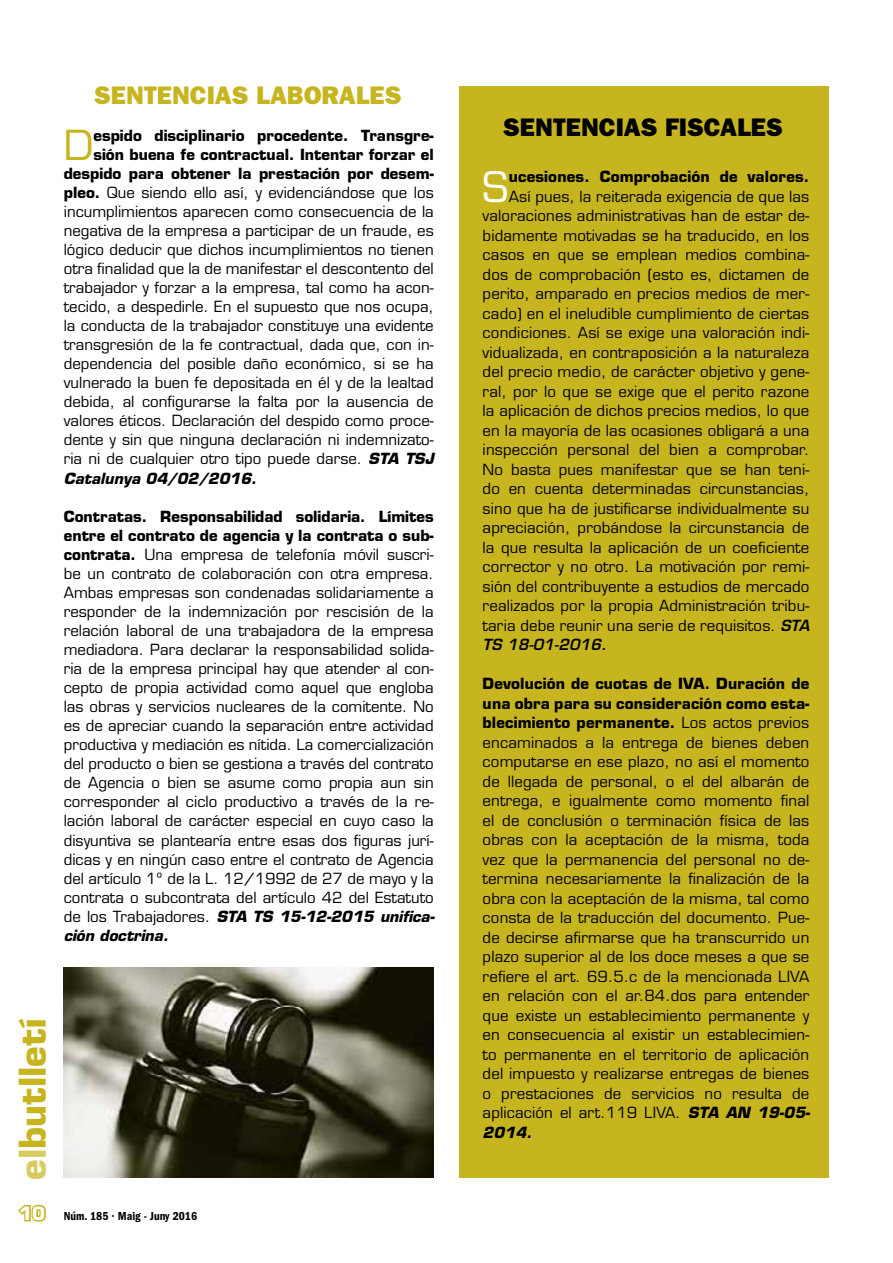
<style>
.page{position:relative;width:893px;height:1263px;background:#fff}
.page>*{position:absolute;margin:0;border:0;box-sizing:border-box;transform-origin:0 0}
.t1{font:40.95px "Eurostile";color:#fff}
.t2{font:40.35px "Eurostile";color:#c7b51f}
.t3{font:700 36px "Eurostile";color:#c7b51f}
.t4{font:800 25.5px "Franklin Gothic";color:#c7b51f}
.t5{font:800 25.5px "Franklin Gothic";color:#000}
.t6{font:700 18px "Eurostile";color:#fff}
.t7{font:15px/19.5px "Eurostile";color:#000;text-align:justify}
.t8{font:700 15px "Eurostile";color:#000}
.t9{font:italic 700 15px "Eurostile";color:#000}
.t10{font:600 condensed 12px "Franklin Gothic";color:#000}
.s1{font-weight:700}
.s2{font-weight:700;font-style:italic}
.s3{color:#d8cb62}
.s4{font-weight:400;font-size:18px;color:#fff}
.s5{font-weight:600;font-style:italic}
</style>
<div class="page">
<svg style="left:18px;top:1204px;width:28px;height:18px"></svg>
<div style="left:460px;top:86px;width:369px;height:1092px;background:#c7b51f"></div>
<img style="left:64px;top:967px;width:370px;height:211px">
<h3 class="t4" style="left:94px;top:80px;width:309px">SENTENCIAS LABORALES</h3>
<h2 class="t2" style="left:64px;top:121px;width:31px">D</h2>
<p class="t8" style="left:93px;top:126px;width:342px">espido disciplinario procedente. Transgre-</p>
<p class="t8" style="left:93px;top:145px;width:342px">sión buena fe contractual. Intentar forzar el</p>
<p class="t8" style="left:64px;top:164px;width:371px">despido para obtener la prestación por desem-</p>
<p class="t7" style="left:64px;top:183px;width:371px"><span class="s1">pleo.</span> Que siendo ello así, y evidenciándose que los</p>
<p class="t7" style="left:64px;top:202px;width:371px">incumplimientos aparecen como consecuencia de la</p>
<p class="t7" style="left:64px;top:221px;width:371px">negativa de la empresa a participar de un fraude, es</p>
<p class="t7" style="left:64px;top:240px;width:371px">lógico deducir que dichos incumplimientos no tienen</p>
<p class="t7" style="left:64px;top:259px;width:371px">otra finalidad que la de manifestar el descontento del</p>
<p class="t7" style="left:64px;top:278px;width:371px">trabajador y forzar a la empresa, tal como ha acon-</p>
<p class="t7" style="left:64px;top:297px;width:371px">tecido, a despedirle. En el supuesto que nos ocupa,</p>
<p class="t7" style="left:64px;top:316px;width:371px">la conducta de la trabajador constituye una evidente</p>
<p class="t7" style="left:64px;top:335px;width:371px">transgresión de la fe contractual, dada que, con in-</p>
<p class="t7" style="left:64px;top:354px;width:371px">dependencia del posible daño económico, si se ha</p>
<p class="t7" style="left:64px;top:373px;width:371px">vulnerado la buen fe depositada en él y de la lealtad</p>
<p class="t7" style="left:64px;top:392px;width:371px">debida, al configurarse la falta por la ausencia de</p>
<p class="t7" style="left:64px;top:411px;width:371px">valores éticos. Declaración del despido como proce-</p>
<p class="t7" style="left:64px;top:430px;width:371px">dente y sin que ninguna declaración ni indemnizato-</p>
<p class="t7" style="left:64px;top:449px;width:371px">ria ni de cualquier otro tipo puede darse. <span class="s2">STA TSJ</span></p>
<p class="t9" style="left:64px;top:469px;width:194px">Catalunya 04/02/2016.</p>
<p class="t7" style="left:64px;top:507px;width:373px;line-height:19px"><span class="s1">Contratas. Responsabilidad solidaria. Límites entre el contrato de agencia y la contrata o sub&shy;contrata.</span> Una empresa de telefonía móvil suscri&shy;be un contrato de colaboración con otra empresa.<br>Ambas empresas son condenadas solidariamente a responder de la indemnización por rescisión de la relación laboral de una trabajadora de la empresa mediadora. Para declarar la responsabilidad solida&shy;ria de la empresa principal hay que atender al con&shy;cepto de propia actividad como aquel que engloba las obras y servicios nucleares de la comitente. No es de apreciar cuando la separación entre actividad productiva y mediación es nítida. La comercialización del producto o bien se gestiona a través del contrato de Agencia o bien se asume como propia aun sin corresponder al ciclo productivo a través de la re&shy;lación laboral de carácter especial en cuyo caso la disyuntiva se plantearía entre esas dos figuras jurí&shy;dicas y en ningún caso entre el contrato de Agencia del artículo 1º de la L. 12/1992 de 27 de mayo y la contrata o subcontrata del artículo 42 del Estatuto de los Trabajadores. <span class="s2">STA TS 15-12-2015 unifica&shy;ción doctrina.</span></p>
<h3 class="t3" style="left:10px;top:1180px;width:162px;rotate:-90deg"><span class="s3">el</span>butlletí</h3>
<p class="t6" style="left:19px;top:1202px;width:27px">10</p>
<p class="t10" style="left:32px;top:1209px;width:167px"><span class="s4">10</span> Núm. 185 · Maig - Juny 2016</p>
<h3 class="t5" style="left:503px;top:112px;width:281px">SENTENCIAS FISCALES</h3>
<h1 class="t1" style="left:483px;top:162px;width:27px">S</h1>
<p class="t8" style="left:509px;top:167px;width:302px">ucesiones. Comprobación de valores.</p>
<p class="t7" style="left:483px;top:186px;width:328px;text-indent:26px">Así pues, la reiterada exigencia de que las valoraciones administrativas han de estar de&shy;bidamente motivadas se ha traducido, en los casos en que se emplean medios combina&shy;dos de comprobación (esto es, dictamen de perito, amparado en precios medios de mer&shy;cado) en el ineludible cumplimiento de ciertas condiciones. Así se exige una valoración indi&shy;vidualizada, en contraposición a la naturaleza del precio medio, de carácter objetivo y gene&shy;ral, por lo que se exige que el perito razone la aplicación de dichos precios medios, lo que en la mayoría de las ocasiones obligará a una inspección personal del bien a comprobar.<br>No basta pues manifestar que se han teni&shy;do en cuenta determinadas circunstancias, sino que ha de justificarse individualmente su apreciación, probándose la circunstancia de la que resulta la aplicación de un coeficiente corrector y no otro. La motivación por remi&shy;sión del contribuyente a estudios de mercado realizados por la propia Administración tribu&shy;taria debe reunir una serie de requisitos. <span class="s5">STA TS 18-01-2016.</span></p>
<p class="t7" style="left:483px;top:674px;width:328px"><span class="s1">Devolución de cuotas de IVA. Duración de una obra para su consideración como esta&shy;blecimiento permanente.</span> Los actos previos encaminados a la entrega de bienes deben computarse en ese plazo, no así el momento de llegada de personal, o el del albarán de entrega, e igualmente como momento final el de conclusión o terminación física de las obras con la aceptación de la misma, toda vez que la permanencia del personal no de&shy;termina necesariamente la finalización de la obra con la aceptación de la misma, tal como consta de la traducción del documento. Pue&shy;de decirse afirmarse que ha transcurrido un plazo superior al de los doce meses a que se refiere el art. 69.5.c de la mencionada LIVA en relación con el ar.84.dos para entender que existe un establecimiento permanente y en consecuencia al existir un establecimien&shy;to permanente en el territorio de aplicación del impuesto y realizarse entregas de bienes o prestaciones de servicios no resulta de aplicación el art.119 LIVA. <span class="s2">STA AN 19-05- 2014.</span></p>
</div>
